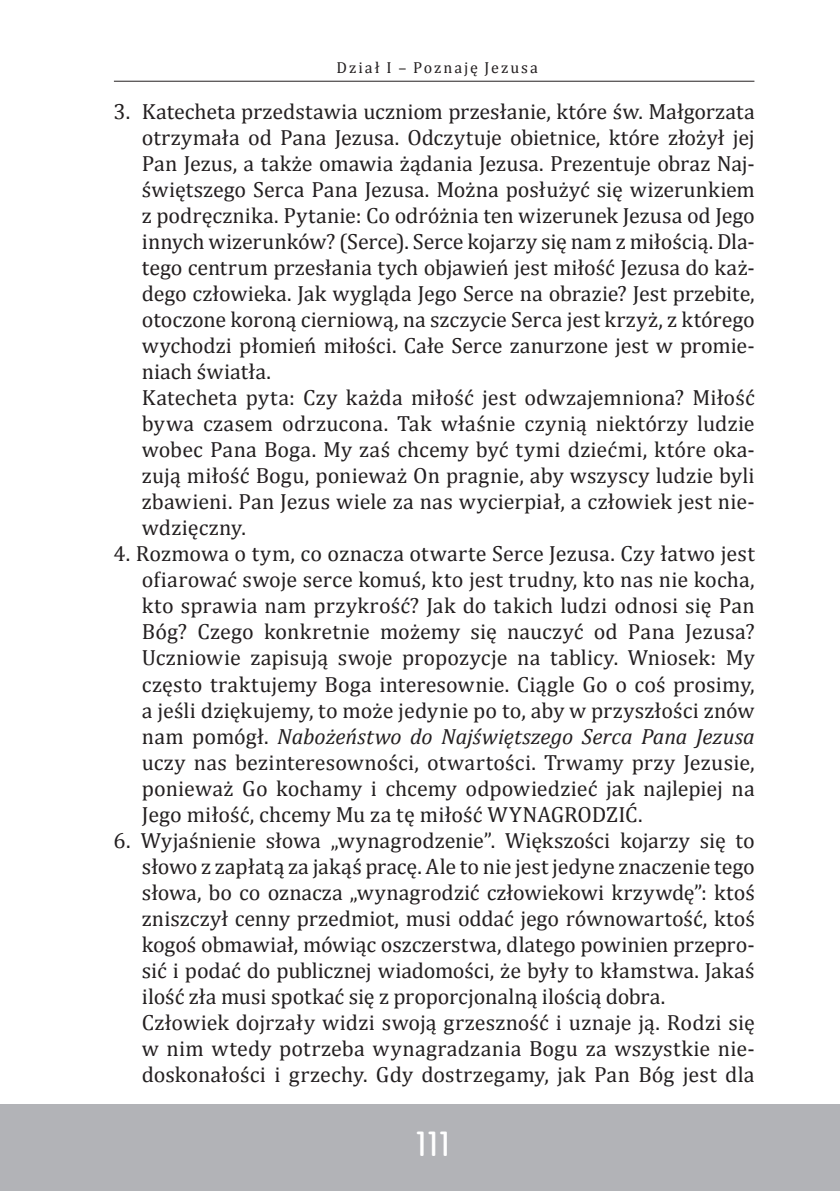
<style>
.page{position:relative;width:840px;height:1191px;background:#fff}
.page>*{position:absolute;margin:0;border:0;box-sizing:border-box;transform-origin:0 0}
.t1{font:300 36px "Merge";color:#fff}
.t2{font:22px/26px "Cambria";color:#231f20}
.t3{font:16px "Cambria";letter-spacing:.12em;color:#231f20}
.s1{font-style:italic}
</style>
<div class="page">
<hr style="left:0;top:1104px;width:1px;height:87px;background:#b2b3b7">
<div style="left:1px;top:1104px;width:838px;height:87px;background:#b2b3b7"></div>
<hr style="left:114px;top:81px;width:640px;height:1px;background:#231f20">
<p class="t3" style="left:336px;top:58px;width:203px">Dział I – Poznaję Jezusa</p>
<p class="t2" style="left:142px;top:99px;width:614px;text-indent:-28px">3. Katecheta przedstawia uczniom przesłanie, które św. Małgorzata otrzymała od Pana Jezusa. Odczytuje obietnice, które złożył jej Pan Jezus, a także omawia żądania Jezusa. Prezentuje obraz Naj&shy;świętszego Serca Pana Jezusa. Można posłużyć się wizerunkiem z podręcznika. Pytanie: Co odróżnia ten wizerunek Jezusa od Jego innych wizerunków? (Serce). Serce kojarzy się nam z miłością. Dla&shy;tego centrum przesłania tych objawień jest miłość Jezusa do każ&shy;dego człowieka. Jak wygląda Jego Serce na obrazie? Jest przebite, otoczone koroną cierniową, na szczycie Serca jest krzyż, z którego wychodzi płomień miłości. Całe Serce zanurzone jest w promie&shy;niach światła.<br>Katecheta pyta: Czy każda miłość jest odwzajemniona? Miłość bywa czasem odrzucona. Tak właśnie czynią niektórzy ludzie wobec Pana Boga. My zaś chcemy być tymi dziećmi, które oka&shy;zują miłość Bogu, ponieważ On pragnie, aby wszyscy ludzie byli zbawieni. Pan Jezus wiele za nas wycierpiał, a człowiek jest nie&shy;wdzięczny.</p>
<p class="t2" style="left:142px;top:541px;width:614px;text-align:justify;text-indent:-28px">4. Rozmowa o tym, co oznacza otwarte Serce Jezusa. Czy łatwo jest ofiarować swoje serce komuś, kto jest trudny, kto nas nie kocha, kto sprawia nam przykrość? Jak do takich ludzi odnosi się Pan Bóg? Czego konkretnie możemy się nauczyć od Pana Jezusa?<br>Uczniowie zapisują swoje propozycje na tablicy. Wniosek: My często traktujemy Boga interesownie. Ciągle Go o coś prosimy, a jeśli dziękujemy, to może jedynie po to, aby w przyszłości znów nam pomógł. <span class="s1">Nabożeństwo do Najświętszego Serca Pana Jezusa </span>uczy nas bezinteresowności, otwartości. Trwamy przy Jezusie, ponieważ Go kochamy i chcemy odpowiedzieć jak najlepiej na Jego miłość, chcemy Mu za tę miłość WYNAGRODZIĆ.</p>
<p class="t2" style="left:142px;top:827px;width:614px;text-indent:-28px">6. Wyjaśnienie słowa „wynagrodzenie”. Większości kojarzy się to słowo z zapłatą za jakąś pracę. Ale to nie jest jedyne znaczenie tego słowa, bo co oznacza „wynagrodzić człowiekowi krzywdę”: ktoś zniszczył cenny przedmiot, musi oddać jego równowartość, ktoś kogoś obmawiał, mówiąc oszczerstwa, dlatego powinien przepro&shy;sić i podać do publicznej wiadomości, że były to kłamstwa. Jakaś ilość zła musi spotkać się z proporcjonalną ilością dobra.<br>Człowiek dojrzały widzi swoją grzeszność i uznaje ją. Rodzi się w nim wtedy potrzeba wynagradzania Bogu za wszystkie nie&shy;doskonałości i grzechy. Gdy dostrzegamy, jak Pan Bóg jest dla</p>
<p class="t1" style="left:414px;top:1122px;width:37px">111</p>
</div>
